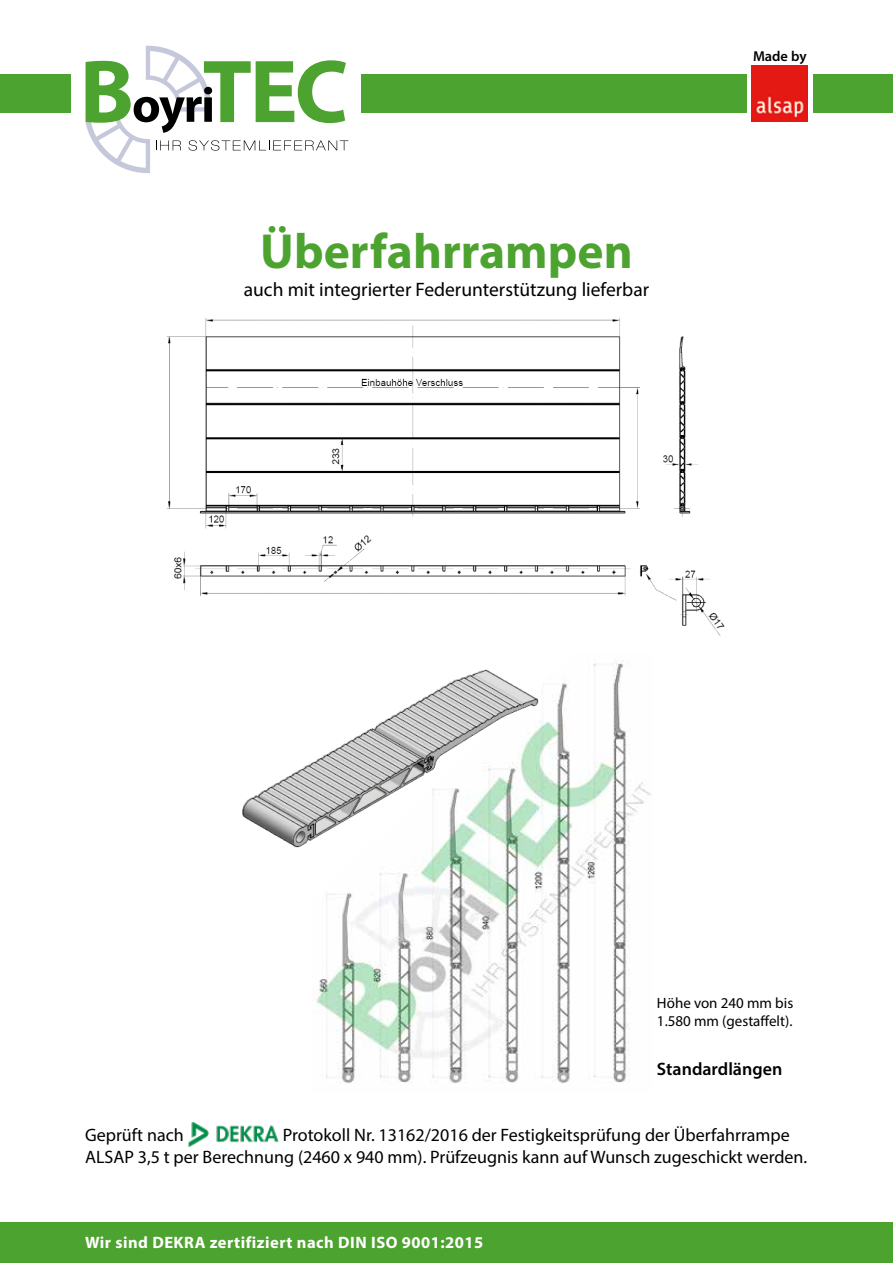
<style>
.page{position:relative;width:893px;height:1263px;background:#fff}
.page>*{position:absolute;margin:0;border:0;box-sizing:border-box;transform-origin:0 0}
.t1{font:700 49.5px "Myriad Pro";color:#4da32f}
.t2{font:19.5px "Myriad Pro";color:#000}
.t3{font:18px/21.6px "Myriad Pro";color:#000}
.t4{font:600 18px "Myriad Pro";color:#000}
.t5{font:700 16.5px "Myriad Pro";letter-spacing:.03em;color:#fff}
.t6{font:15px/18px "Myriad Pro";color:#000}
.t7{font:600 14.4px "Myriad Pro";color:#000}
</style>
<div class="page">
<div style="left:0;top:1222px;width:893px;height:41px;background:#4da32f"></div>
<img style="left:167px;top:318px;width:558px;height:318px">
<img style="left:188px;top:1122px;width:91px;height:24px">
<img style="left:316px;top:661px;width:335px;height:422px">
<img style="left:233px;top:627px;width:318px;height:226px">
<div style="left:813px;top:74px;width:80px;height:38px;background:#4da32f"></div>
<div style="left:0;top:74px;width:70px;height:38px;background:#4da32f"></div>
<svg style="left:85px;top:46px;width:263px;height:127px"></svg>
<img style="left:752px;top:65px;width:56px;height:57px">
<div style="left:361px;top:74px;width:385px;height:38px;background:#4da32f"></div>
<h1 class="t1" style="left:260px;top:219px;width:374px">Überfahrrampen</h1>
<p class="t2" style="left:244px;top:278px;width:407px">auch mit integrierter Federunterstützung lieferbar</p>
<p class="t7" style="left:753px;top:47px;width:55px">Made by</p>
<p class="t6" style="left:657px;top:994px;width:138px">Höhe von 240 mm bis<br>1.580 mm (gestaffelt).</p>
<p class="t4" style="left:657px;top:1057px;width:127px">Standardlängen</p>
<p class="t3" style="left:85px;top:1124px;width:724px;text-indent:198px">Protokoll Nr. 13162/2016 der Festigkeitsprüfung der Überfahrrampe<br>ALSAP 3,5 t per Berechnung (2460 x 940 mm). Prüfzeugnis kann auf Wunsch zugeschickt werden.</p>
<p class="t3" style="left:85px;top:1124px;width:100px">Geprüft nach</p>
<p class="t5" style="left:85px;top:1231px;width:400px">Wir sind DEKRA zertifiziert nach DIN ISO 9001:2015</p>
</div>
